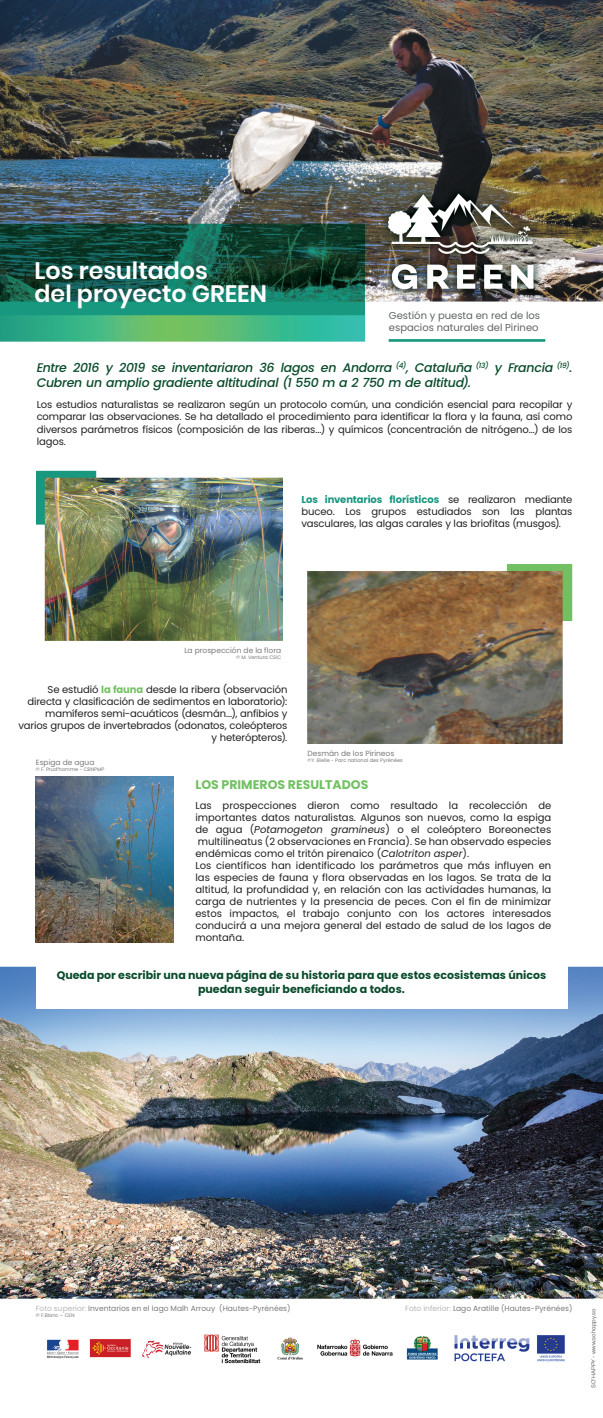
<style>
.page{position:relative;width:603px;height:1418px;background:#fff}
.page>*{position:absolute;margin:0;border:0;box-sizing:border-box;transform-origin:0 0}
.t1{font:600 23.75px/22.5px "Poppins";color:#fff}
.t2{font:italic 500 12.5px/15px "Poppins";letter-spacing:-.02em;color:#094b2b}
.t3{font:700 12.5px "Poppins";color:#71c162}
.t4{font:700 11px/13.2px "Poppins";color:#094b2b;text-align:center}
.t5{font:10px/12px "Poppins";color:#231f20;text-align:justify}
.t6{font:10px/12px "Poppins";color:#606465}
.t7{font:7.5px "Poppins";color:#7b7a7b}
.t8{font:6px "Questrial";color:#5b5d5d}
.t9{font:5px "Poppins";color:#7b7a7b}
.s1{font-weight:700;color:#16977f}
.s2{font-weight:700;color:#71c162}
.s3{font-style:italic}
.s4{color:#b6b6b8}
</style>
<div class="page">
<img style="left:0;top:0;width:602px;height:1364px">
<img style="left:36px;top:466px;width:246px;height:174px">
<div style="left:301px;top:564px;width:272px;height:179px;background:#fff"></div>
<img style="left:307px;top:564px;width:266px;height:179px">
<div style="left:36px;top:953px;width:531px;height:55px;background:#fff"></div>
<div style="left:7px;top:776px;width:166px;height:166px;background:#fff"></div>
<img style="left:35px;top:776px;width:138px;height:166px">
<h1 class="t1" style="left:35px;top:260px;width:234px">Los resultados<br>del proyecto GREEN</h1>
<p class="t6" style="left:389px;top:310px;width:153px">Gestión y puesta en red de los espacios naturales del Pirineo</p>
<p class="t2" style="left:37px;top:360px;width:537px">Entre 2016 y 2019 se inventariaron 36 lagos en Andorra <sup>(4)</sup>, Cataluña <sup>(13)</sup> y Francia <sup>(19)</sup>.<br>Cubren un amplio gradiente altitudinal (1 550 m a 2 750 m de altitud).</p>
<p class="t5" style="left:37px;top:398px;width:537px;line-height:12.5px">Los estudios naturalistas se realizaron según un protocolo común, una condición esencial para recopilar y comparar las observaciones. Se ha detallado el procedimiento para identificar la flora y la fauna, así como diversos parámetros físicos (composición de las riberas...) y químicos (concentración de nitrógeno...) de los lagos.</p>
<p class="t5" style="left:301px;top:494px;width:272px"><span class="s1">Los inventarios florísticos</span> se realizaron mediante buceo. Los grupos estudiados son las plantas vasculares, las algas carales y las briofitas (musgos).</p>
<p class="t7" style="left:184px;top:645px;width:98px">La prospección de la flora</p>
<p class="t9" style="left:236px;top:654px;width:47px">© M. Ventura CSIC</p>
<p class="t5" style="left:18px;top:683px;width:270px;text-align:right">Se estudió <span class="s2">la fauna</span> desde la ribera (observación directa y clasificación de sedimentos en laboratorio): mamíferos semi-acuáticos (desmán...), anfibios y varios grupos de invertebrados (odonatos, coleópteros y heterópteros).</p>
<p class="t7" style="left:36px;top:758px;width:60px">Espiga de agua</p>
<p class="t9" style="left:36px;top:766px;width:70px">© F. Prud’homme - CBNPMP</p>
<p class="t7" style="left:307px;top:749px;width:88px">Desmán de los Pirineos</p>
<p class="t9" style="left:307px;top:757px;width:97px">©Y. Bielle - Parc national des Pyrénées</p>
<p class="t3" style="left:195px;top:777px;width:174px">LOS PRIMEROS RESULTADOS</p>
<p class="t5" style="left:195px;top:799px;width:357px;text-align:left">Las prospecciones dieron como resultado la recolección de importantes datos naturalistas. Algunos son nuevos, como la espiga de agua (<span class="s3">Potamogeton gramineus</span>) o el coleóptero Boreonectes multilineatus (2 observaciones en Francia). Se han observado especies endémicas como el tritón pirenaico (<span class="s3">Calotriton asper</span>).<br>Los científicos han identificado los parámetros que más influyen en las especies de fauna y flora observadas en los lagos. Se trata de la altitud, la profundidad y, en relación con las actividades humanas, la carga de nutrientes y la presencia de peces. Con el fin de minimizar estos impactos, el trabajo conjunto con los actores interesados conducirá a una mejora general del estado de salud de los lagos de montaña.</p>
<p class="t4" style="left:57px;top:968px;width:491px">Queda por escribir una nueva página de su historia para que estos ecosistemas únicos puedan seguir beneficiando a todos.</p>
<p class="t7" style="left:36px;top:1303px;width:256px"><span class="s4">Foto superior:</span> Inventarios en el lago Malh Arrouy (Hautes-Pyrénées)</p>
<p class="t7" style="left:405px;top:1303px;width:169px"><span class="s4">Foto inferior:</span> Lago Aratille (Hautes-Pyrénées)</p>
<p class="t9" style="left:36px;top:1312px;width:40px">© F.Blanc – CEN</p>
<p class="t8" style="left:590px;top:1387px;width:80px;rotate:-90deg">SO’HAPPY - www.sohappy.so</p>
</div>
